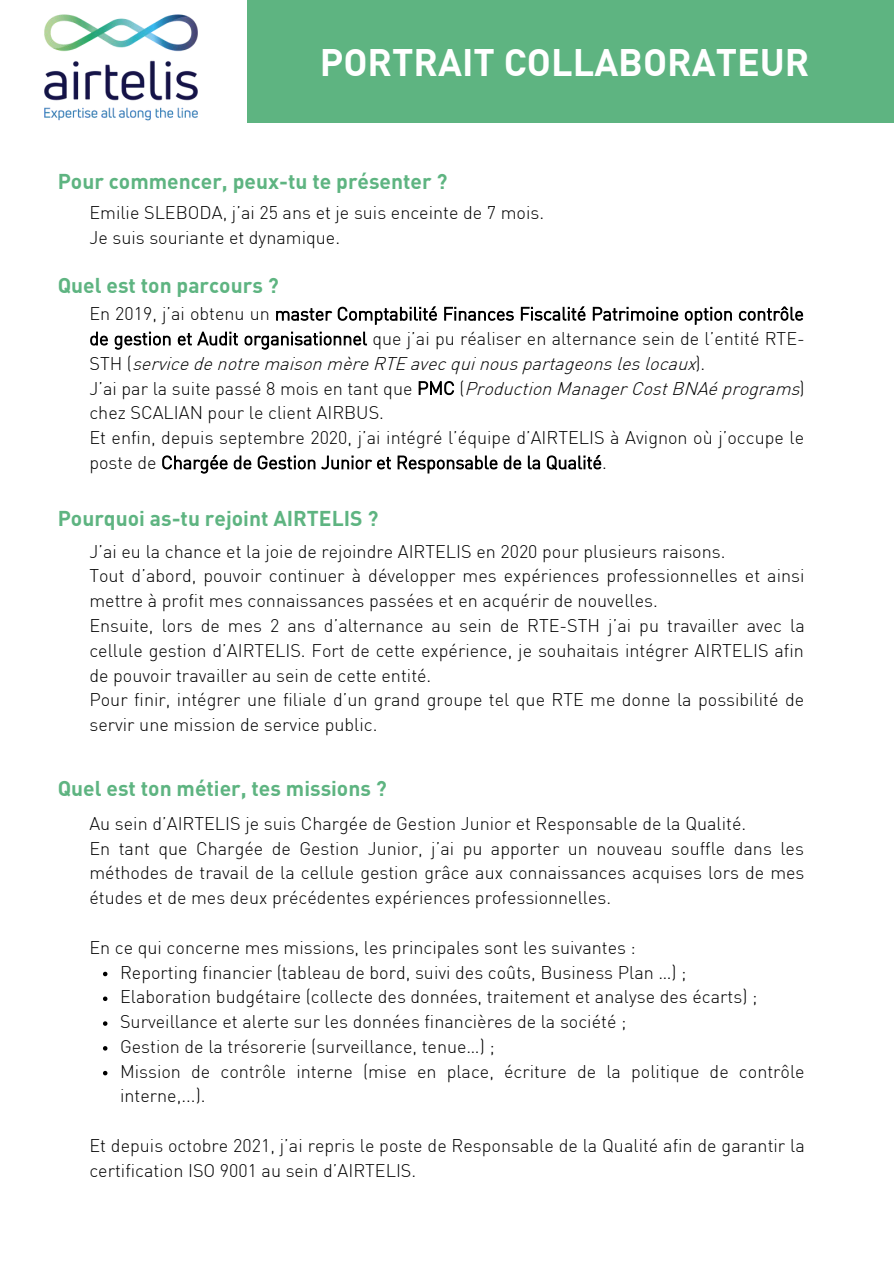
<style>
.page{position:relative;width:894px;height:1264px;background:#fff}
.page>*{position:absolute;margin:0;border:0;box-sizing:border-box;transform-origin:0 0}
.t1{font:700 37.5px "DIN Pro";color:#fff}
.t2{font:700 21px "DIN Pro";color:#5eb481}
.t3{font:300 18px/24.8px "DIN Pro";color:#000}
.s1{font-style:italic}
</style>
<div class="page">
<div style="left:247px;top:0;width:646px;height:123px;background:#5eb481"></div>
<img style="left:44px;top:14px;width:154px;height:107px">
<svg style="left:103px;top:971px;width:4px;height:5px"></svg>
<svg style="left:103px;top:996px;width:4px;height:5px"></svg>
<svg style="left:103px;top:1021px;width:4px;height:4px"></svg>
<svg style="left:103px;top:1046px;width:4px;height:4px"></svg>
<svg style="left:103px;top:1070px;width:4px;height:5px"></svg>
<p class="t1" style="left:319px;top:38px;width:491px">PORTRAIT COLLABORATEUR</p>
<p class="t2" style="left:58px;top:167px;width:391px">Pour commencer, peux-tu te présenter ?</p>
<p class="t3" style="left:89px;top:200px;width:456px">Emilie SLEBODA, j’ai 25 ans et je suis enceinte de 7 mois.</p>
<p class="t3" style="left:89px;top:225px;width:252px">Je suis souriante et dynamique.</p>
<p class="t2" style="left:58px;top:272px;width:222px">Quel est ton parcours ?</p>
<p class="t3" style="left:89px;top:301px;width:717px">En 2019, j’ai obtenu un master Comptabilité Finances Fiscalité Patrimoine option contrôle de gestion et Audit organisationnel que j’ai pu réaliser en alternance sein de l’entité RTE-S T H ( <span class="s1">servicedenotremaisonmèreRTEavecquinouspartageonsleslocaux</span>) .<br>J ’ a i p a r l a s u i t e p a s s é 8 m o i s e n t a n t q u e P M C ( <span class="s1">ProductionManagerCostBNAéprograms</span>) chez SCALIAN pour le client AIRBUS.<br>Et enfin, depuis septembre 2020, j’ai intégré l’équipe d’AIRTELIS à Avignon où j’occupe le poste de Chargée de Gestion Junior et Responsable de la Qualité.</p>
<p class="t2" style="left:58px;top:505px;width:322px">Pourquoi as-tu rejoint AIRTELIS ?</p>
<p class="t3" style="left:89px;top:538px;width:637px">J’ai eu la chance et la joie de rejoindre AIRTELIS en 2020 pour plusieurs raisons.</p>
<p class="t3" style="left:89px;top:563px;width:716px">Tout d’abord, pouvoir continuer à développer mes expériences professionnelles et ainsi mettre à profit mes connaissances passées et en acquérir de nouvelles.</p>
<p class="t3" style="left:89px;top:613px;width:716px;text-align:justify">Ensuite, lors de mes 2 ans d’alternance au sein de RTE-STH j’ai pu travailler avec la cellule gestion d’AIRTELIS. Fort de cette expérience, je souhaitais intégrer AIRTELIS afin de pouvoir travailler au sein de cette entité.</p>
<p class="t3" style="left:89px;top:687px;width:716px">Pour finir, intégrer une filiale d’un grand groupe tel que RTE me donne la possibilité de servir une mission de service public.</p>
<p class="t2" style="left:58px;top:774px;width:330px">Quel est ton métier, tes missions ?</p>
<p class="t3" style="left:89px;top:810px;width:658px">Au sein d’AIRTELIS je suis Chargée de Gestion Junior et Responsable de la Qualité.</p>
<p class="t3" style="left:89px;top:835px;width:716px;text-align:justify">En tant que Chargée de Gestion Junior, j’ai pu apporter un nouveau souffle dans les méthodes de travail de la cellule gestion grâce aux connaissances acquises lors de mes études et de mes deux précédentes expériences professionnelles.</p>
<p class="t3" style="left:89px;top:934px;width:548px">En ce qui concerne mes missions, les principales sont les suivantes :</p>
<p class="t3" style="left:120px;top:959px;width:567px">Reporting financier (tableau de bord, suivi des coûts, Business Plan …) ;</p>
<p class="t3" style="left:120px;top:984px;width:638px">Elaboration budgétaire (collecte des données, traitement et analyse des écarts) ;</p>
<p class="t3" style="left:120px;top:1008px;width:507px">Surveillance et alerte sur les données financières de la société ;</p>
<p class="t3" style="left:120px;top:1033px;width:376px">Gestion de la trésorerie (surveillance, tenue…) ;</p>
<p class="t3" style="left:120px;top:1058px;width:686px">Mission de contrôle interne (mise en place, écriture de la politique de contrôle interne,...).</p>
<p class="t3" style="left:89px;top:1132px;width:716px">Et depuis octobre 2021, j’ai repris le poste de Responsable de la Qualité afin de garantir la certification ISO 9001 au sein d’AIRTELIS.</p>
</div>
